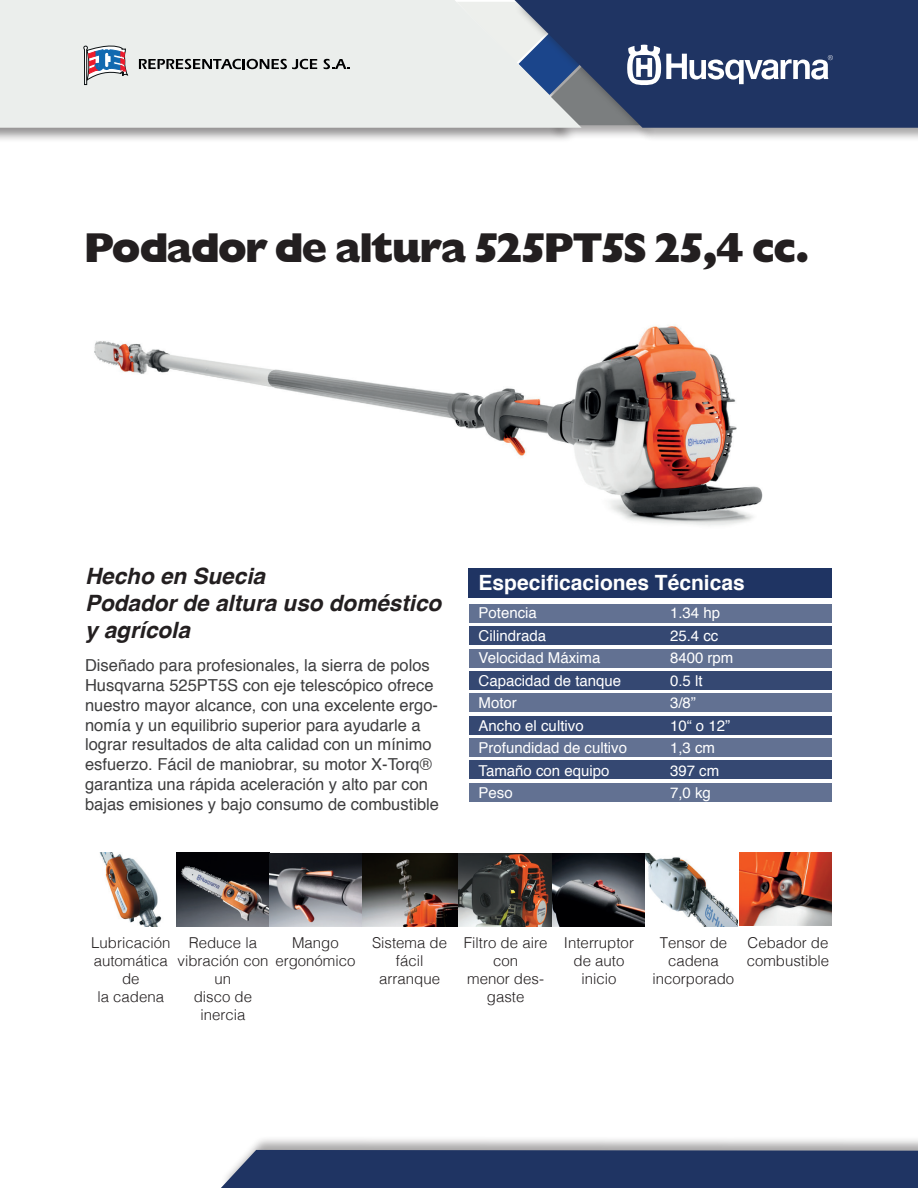
<style>
.page{position:relative;width:918px;height:1188px;background:#fff}
.page>*{position:absolute;margin:0;border:0;box-sizing:border-box;transform-origin:0 0}
.t1{font:42px "Hq Sans XECG";color:#231f20}
.t2{font:italic 700 22.5px/27px "Helvetica";color:#231f20}
.t3{font:700 21px "Helvetica";color:#fff}
.t4{font:16.5px/19.8px "Helvetica";color:#3e3e3f}
.t5{font:300 15px/18px "Helvetica";color:#231f20;text-align:center}
.t6{font:15px/22.5px "Helvetica";color:#fff}
</style>
<div class="page">
<div style="left:220px;top:1136px;width:698px;height:52px;background:#231f20;opacity:.4"></div>
<div style="left:221px;top:1150px;width:697px;height:38px;background:#1f3463"></div>
<div style="left:514px;top:0;width:404px;height:142px;background:#231f20;opacity:.4"></div>
<div style="left:582px;top:0;width:336px;height:128px;background:#1f3463"></div>
<div style="left:0;top:0;width:578px;height:143px;background:#231f20;opacity:.5"></div>
<div style="left:0;top:0;width:582px;height:128px;background:#ebeeec"></div>
<svg style="left:457px;top:2px;width:376px;height:123px;background:#5e6e8d"></svg>
<div style="left:469px;top:604px;width:362px;height:19px;background:#627192"></div>
<div style="left:469px;top:626px;width:362px;height:19px;background:#354872"></div>
<div style="left:469px;top:649px;width:362px;height:19px;background:#627192"></div>
<div style="left:469px;top:671px;width:362px;height:19px;background:#354872"></div>
<div style="left:469px;top:693px;width:362px;height:19px;background:#627192"></div>
<div style="left:469px;top:716px;width:362px;height:19px;background:#354872"></div>
<div style="left:469px;top:738px;width:362px;height:19px;background:#627192"></div>
<div style="left:469px;top:760px;width:362px;height:19px;background:#354872"></div>
<div style="left:469px;top:783px;width:362px;height:19px;background:#627192"></div>
<div style="left:469px;top:568px;width:363px;height:29px;background:#1f3463"></div>
<img style="left:100px;top:853px;width:731px;height:74px">
<img style="left:94px;top:325px;width:669px;height:201px">
<svg style="left:139px;top:59px;width:178px;height:10px;background:#7f8080"></svg>
<svg style="left:323px;top:59px;width:26px;height:10px"></svg>
<svg style="left:83px;top:43px;width:46px;height:43px;background:#acaaba"></svg>
<h1 class="t1" style="left:85px;top:223px;width:725px">Podador de altura 525PT5S 25,4 cc.</h1>
<h2 class="t2" style="left:85px;top:563px;width:358px">Hecho en Suecia<br>Podador de altura uso doméstico y agrícola</h2>
<p class="t4" style="left:85px;top:656px;width:355px">Diseñado para profesionales, la sierra de polos Husqvarna 525PT5S con eje telescópico ofrece nuestro mayor alcance, con una excelente ergo&shy;nomía y un equilibrio superior para ayudarle a lograr resultados de alta calidad con un mínimo esfuerzo. Fácil de maniobrar, su motor X-Torq® garantiza una rápida aceleración y alto par con bajas emisiones y bajo consumo de combustible</p>
<p class="t3" style="left:479px;top:565px;width:268px">Especificaciones Técnicas</p>
<p class="t6" style="left:479px;top:602px;width:150px">Potencia<br>Cilindrada<br>Velocidad Máxima<br>Capacidad de tanque<br>Motor<br>Ancho el cultivo<br>Profundidad de cultivo<br>Tamaño con equipo<br>Peso</p>
<p class="t6" style="left:670px;top:602px;width:65px">1.34 hp<br>25.4 cc<br>8400 rpm<br>0.5 lt<br>3/8”<br>10“ o 12”<br>1,3 cm<br>397 cm<br>7,0 kg</p>
<p class="t5" style="left:91px;top:933px;width:81px">Lubricación automática de<br>la cadena</p>
<p class="t5" style="left:372px;top:933px;width:77px">Sistema de fácil arranque</p>
<p class="t5" style="left:464px;top:933px;width:85px">Filtro de aire con<br>menor des&shy;gaste</p>
<p class="t5" style="left:564px;top:933px;width:72px">Interruptor de auto inicio</p>
<p class="t5" style="left:653px;top:933px;width:83px">Tensor de cadena incorporado</p>
<p class="t5" style="left:747px;top:933px;width:84px;text-align:left">Cebador de combustible</p>
<p class="t5" style="left:178px;top:933px;width:92px">Reduce la vibración con un<br>disco de inercia</p>
<p class="t5" style="left:275px;top:933px;width:82px">Mango ergonómico</p>
</div>
